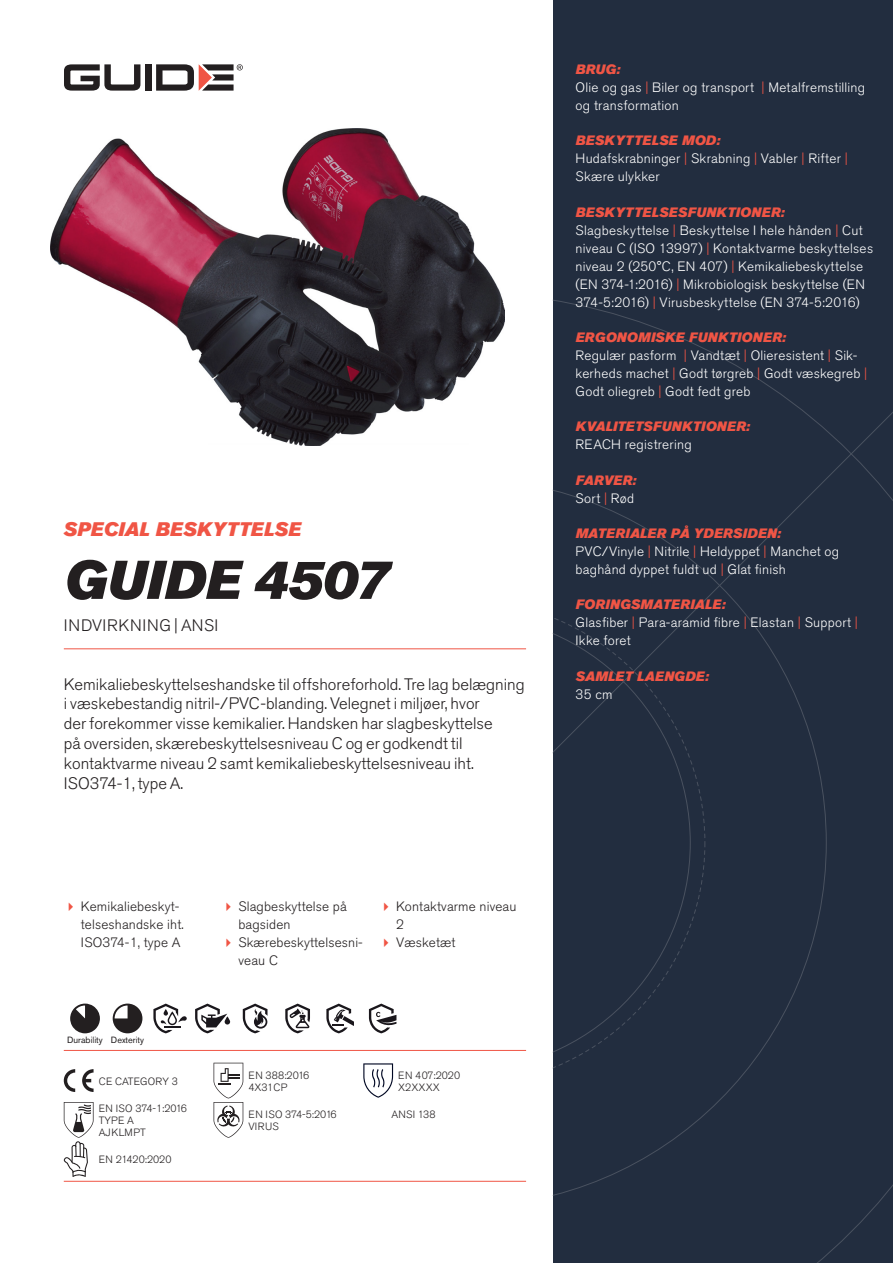
<style>
.page{position:relative;width:893px;height:1263px;background:#fff}
.page>*{position:absolute;margin:0;border:0;box-sizing:border-box;transform-origin:0 0}
.Rubrik{font:italic 54px "Akzidenz Grotesk Pro Super";color:#231f20}
.Överrubrik{font:italic 19.5px "Akzidenz Grotesk Pro Super";letter-spacing:.005em;color:#f05545}
.Ingress{font:300 16.5px/19.8px "Akzidenz Grotesk Pro";color:#231f20}
.Product_-_AltSegment{font:300 16.5px "Akzidenz Grotesk Pro";letter-spacing:.03em;color:#231f20}
.Produkt_-_Brödtext{font:300 13.5px/18px "Akzidenz Grotesk Pro";letter-spacing:.02em;color:#fff}
.Produkt_-_Namn{font:italic 13.5px "Akzidenz Grotesk Pro Super";letter-spacing:.015em;color:#f05545}
.t1{font:300 13.5px/18px "Akzidenz Grotesk Pro";letter-spacing:.01em;color:#231f20}
.t2{font:300 10.5px "Akzidenz Grotesk Pro";letter-spacing:.01em;color:#231f20}
.Produkt_-_Egenskaper{font:9px "Akzidenz Grotesk Pro";color:#231f20}
.s1{color:#f05545}
</style>
<div class="page">
<div style="left:145px;top:64px;width:7px;height:27px;background:#231f20"></div>
<svg style="left:156px;top:64px;width:87px;height:27px"></svg>
<svg style="left:64px;top:64px;width:76px;height:27px"></svg>
<div style="left:553px;top:0;width:340px;height:1263px;background:#222d3f"></div>
<svg style="left:553px;top:300px;width:340px;height:963px"></svg>
<hr style="left:64px;top:1050px;width:462px;height:1px;background:#f05545">
<hr style="left:64px;top:1181px;width:462px;height:1px;background:#f05545">
<svg style="left:70px;top:1003px;width:30px;height:30px"></svg>
<svg style="left:113px;top:1003px;width:29px;height:30px"></svg>
<svg style="left:153px;top:1003px;width:34px;height:30px"></svg>
<svg style="left:195px;top:1003px;width:35px;height:30px"></svg>
<svg style="left:243px;top:1003px;width:24px;height:30px"></svg>
<svg style="left:285px;top:1003px;width:25px;height:30px"></svg>
<svg style="left:326px;top:1003px;width:28px;height:30px"></svg>
<svg style="left:369px;top:1003px;width:27px;height:30px"></svg>
<svg style="left:64px;top:1069px;width:11px;height:23px"></svg>
<svg style="left:82px;top:1069px;width:12px;height:23px"></svg>
<svg style="left:363px;top:1063px;width:30px;height:35px"></svg>
<svg style="left:214px;top:1063px;width:29px;height:75px"></svg>
<svg style="left:64px;top:1102px;width:30px;height:75px"></svg>
<img style="left:51px;top:129px;width:453px;height:316px">
<hr style="left:64px;top:648px;width:462px;height:1px;background:#f05545">
<p class="Överrubrik" style="left:64px;top:517px;width:239px">SPECIAL BESKYTTELSE</p>
<p class="Rubrik" style="left:64px;top:545px;width:327px">GUIDE 4507</p>
<p class="Product_-_AltSegment" style="left:64px;top:615px;width:156px">INDVIRKNING | ANSI</p>
<p class="Ingress" style="left:64px;top:674px;width:462px">Kemikaliebeskyttelseshandske til offshoreforhold. Tre lag belægning i væskebestandig nitril-/PVC-blanding. Velegnet i miljøer, hvor<br>der forekommer visse kemikalier. Handsken har slagbeskyttelse<br>på oversiden, skærebeskyttelsesniveau C og er godkendt til kontaktvarme niveau 2 samt kemikaliebeskyttelsesniveau iht.<br>ISO374-1, type A.</p>
<p class="t1" style="left:81px;top:897px;width:104px">Kemikaliebeskyt&shy;telseshandske iht.<br>ISO374-1, type A</p>
<p class="t1" style="left:238px;top:897px;width:110px">Slagbeskyttelse på bagsiden</p>
<p class="t1" style="left:238px;top:933px;width:126px">Skærebeskyttelsesni&shy;veau C</p>
<p class="Produkt_-_Egenskaper" style="left:67px;top:1034px;width:37px">Durability</p>
<p class="Produkt_-_Egenskaper" style="left:111px;top:1034px;width:35px">Dexterity</p>
<p class="t2" style="left:99px;top:1074px;width:81px">CE CATEGORY 3</p>
<p class="t2" style="left:99px;top:1101px;width:90px">EN ISO 374-1:2016</p>
<p class="t2" style="left:99px;top:1113px;width:37px">TYPE A</p>
<p class="t2" style="left:99px;top:1125px;width:49px">AJKLMPT</p>
<p class="t2" style="left:99px;top:1152px;width:74px">EN 21420:2020</p>
<p class="t2" style="left:248px;top:1068px;width:62px">EN 388:2016</p>
<p class="t2" style="left:248px;top:1080px;width:40px">4X31CP</p>
<p class="t2" style="left:248px;top:1107px;width:90px">EN ISO 374-5:2016</p>
<p class="t2" style="left:248px;top:1119px;width:32px">VIRUS</p>
<p class="t1" style="left:396px;top:897px;width:122px">Kontaktvarme niveau<br>2</p>
<p class="t1" style="left:396px;top:933px;width:61px">Væsketæt</p>
<p class="t2" style="left:398px;top:1068px;width:63px">EN 407:2020</p>
<p class="t2" style="left:398px;top:1080px;width:43px">X2XXXX</p>
<p class="t2" style="left:391px;top:1107px;width:46px">ANSI 138</p>
<p class="Produkt_-_Namn" style="left:576px;top:60px;width:46px">BRUG:</p>
<p class="Produkt_-_Brödtext" style="left:576px;top:78px;width:291px">Olie og gas <span class="s1">|</span> Biler og transport <span class="s1">|</span> Metalfremstilling og transformation</p>
<p class="Produkt_-_Namn" style="left:576px;top:132px;width:146px">BESKYTTELSE MOD:</p>
<p class="Produkt_-_Brödtext" style="left:576px;top:150px;width:274px">Hudafskrabninger <span class="s1">|</span> Skrabning <span class="s1">|</span> Vabler <span class="s1">|</span> Rifter <span class="s1">|<br></span>Skære ulykker</p>
<p class="Produkt_-_Namn" style="left:576px;top:203px;width:210px">BESKYTTELSESFUNKTIONER:</p>
<p class="Produkt_-_Brödtext" style="left:576px;top:221px;width:299px">Slagbeskyttelse <span class="s1">|</span> Beskyttelse I hele hånden <span class="s1">|</span> Cut niveau C (ISO 13997) <span class="s1">|</span> Kontaktvarme beskyttelses niveau 2 (250°C, EN 407) <span class="s1">|</span> Kemikaliebeskyttelse (EN 374-1:2016) <span class="s1">|</span> Mikrobiologisk beskyttelse (EN 374-5:2016) <span class="s1">|</span> Virusbeskyttelse (EN 374-5:2016)</p>
<p class="Produkt_-_Namn" style="left:576px;top:328px;width:212px">ERGONOMISKE FUNKTIONER:</p>
<p class="Produkt_-_Brödtext" style="left:576px;top:346px;width:293px">Regulær pasform <span class="s1">|</span> Vandtæt <span class="s1">|</span> Olieresistent <span class="s1">|</span> Sik&shy;kerheds machet <span class="s1">|</span> Godt tørgreb <span class="s1">|</span> Godt væskegreb <span class="s1">|<br></span>Godt oliegreb <span class="s1">|</span> Godt fedt greb</p>
<p class="Produkt_-_Namn" style="left:576px;top:418px;width:176px">KVALITETSFUNKTIONER:</p>
<p class="Produkt_-_Brödtext" style="left:576px;top:436px;width:118px">REACH registrering</p>
<p class="Produkt_-_Namn" style="left:576px;top:471px;width:62px">FARVER:</p>
<p class="Produkt_-_Brödtext" style="left:576px;top:489px;width:60px">Sort <span class="s1">|</span> Rød</p>
<p class="Produkt_-_Namn" style="left:576px;top:524px;width:207px">MATERIALER PÅ YDERSIDEN:</p>
<p class="Produkt_-_Brödtext" style="left:576px;top:542px;width:265px">PVC/Vinyle <span class="s1">|</span> Nitrile <span class="s1">|</span> Heldyppet <span class="s1">|</span> Manchet og baghånd dyppet fuldt ud <span class="s1">|</span> Glat finish</p>
<p class="Produkt_-_Namn" style="left:576px;top:596px;width:151px">FORINGSMATERIALE:</p>
<p class="Produkt_-_Brödtext" style="left:576px;top:614px;width:284px">Glasfiber <span class="s1">|</span> Para-aramid fibre <span class="s1">|</span> Elastan <span class="s1">|</span> Support <span class="s1">|<br></span>Ikke foret</p>
<p class="Produkt_-_Namn" style="left:576px;top:667px;width:135px">SAMLET LAENGDE:</p>
<p class="Produkt_-_Brödtext" style="left:576px;top:685px;width:38px">35 cm</p>
</div>
